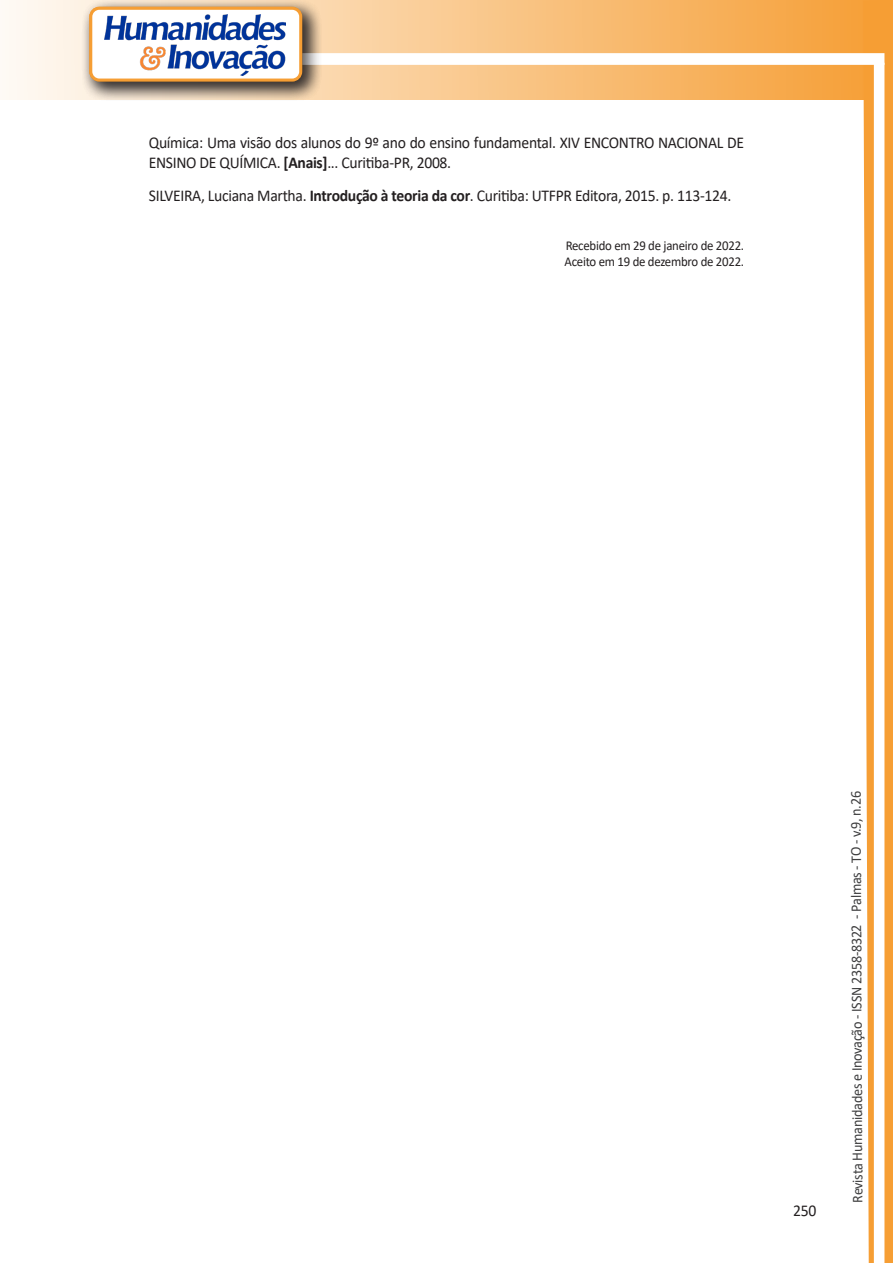
<style>
.page{position:relative;width:893px;height:1263px;background:#fff}
.page>*{position:absolute;margin:0;border:0;box-sizing:border-box;transform-origin:0 0}
.texto{font:16.5px/19.8px "Calibri";letter-spacing:-.02em;color:#231f20;scale:.95 1}
.t1{font:15px "Calibri";letter-spacing:-.025em;color:#3e3e3f;scale:.95 1}
.texto-2{font:13.5px "Calibri";letter-spacing:-.02em;color:#231f20;scale:.95 1}
.s1{font-weight:700}
</style>
<div class="page">
<svg style="left:5px;top:0;width:858px;height:100px;background:#f9c484"></svg>
<div style="left:302px;top:53px;width:582px;height:12px;background:#fff;border:2px solid #fff"></div>
<svg style="left:863px;top:0;width:30px;height:1263px"></svg>
<div style="left:81px;top:0;width:241px;height:102px;background:#231f20;opacity:.75"></div>
<svg style="left:91px;top:8px;width:210px;height:72px"></svg>
<div style="left:89px;top:7px;width:213px;height:75px;border:3px solid #f69e34;border-radius:9px"></div>
<p class="texto" style="left:149px;top:133px;width:628px">Química: Uma visão dos alunos do 9º ano do ensino fundamental. XIV ENCONTRO NACIONAL DE<br>ENSINO DE QUÍMICA. <span class="s1">[Anais]</span>... Curitiba-PR, 2008.</p>
<p class="texto" style="left:149px;top:185px;width:615px">SILVEIRA, Luciana Martha. <span class="s1">Introdução à teoria da cor</span>. Curitiba: UTFPR Editora, 2015. p. 113-124.</p>
<p class="texto-2" style="left:566px;top:236px;width:189px">Recebido em 29 de janeiro de 2022.</p>
<p class="texto-2" style="left:565px;top:252px;width:190px">Aceito em 19 de dezembro de 2022.</p>
<p class="texto" style="left:793px;top:1200px;width:26px">250</p>
<p class="t1" style="left:846px;top:1203px;width:435px;rotate:-90deg">Revista Humanidades e Inovação - ISSN 2358-8322 - Palmas - TO - v.9, n.26</p>
</div>
